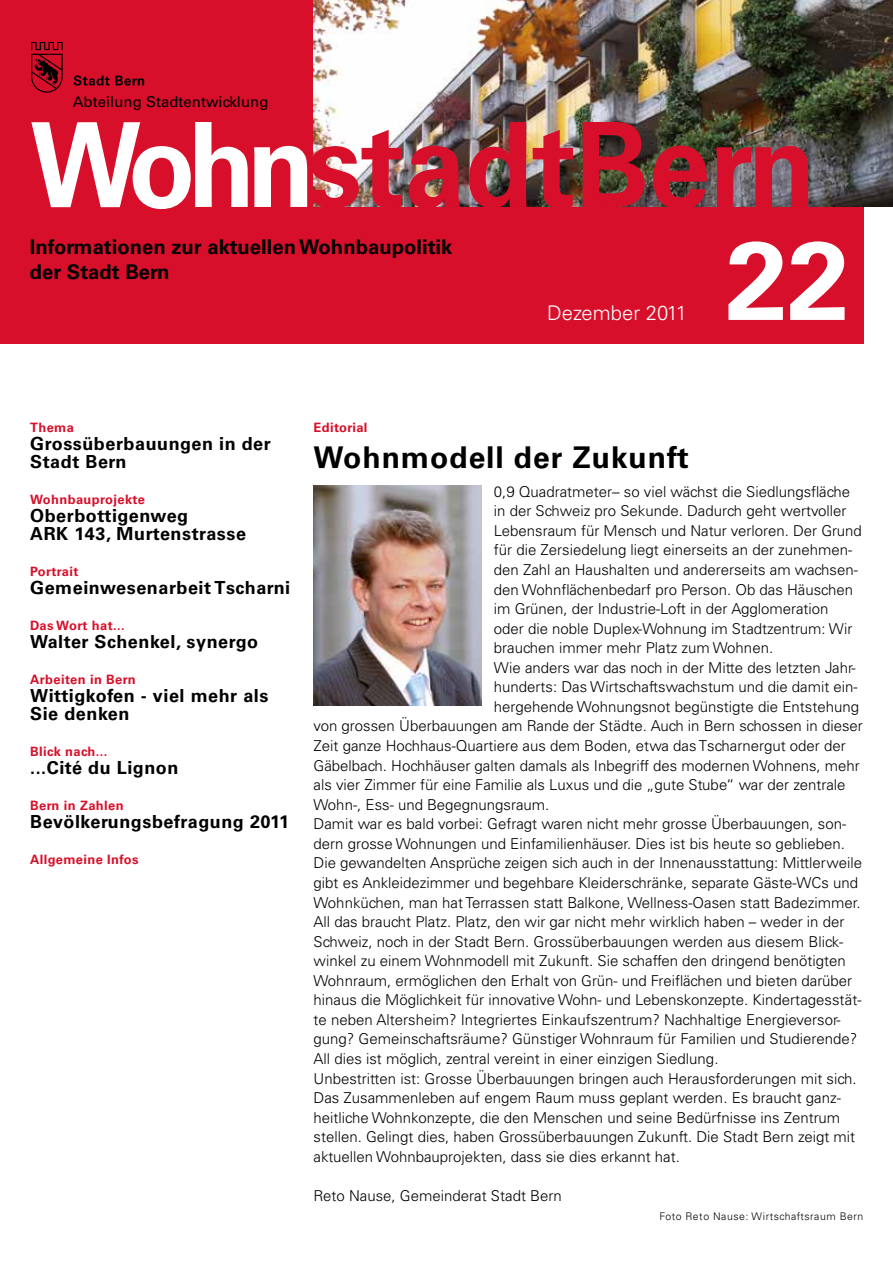
<style>
.page{position:relative;width:893px;height:1263px;background:#fff}
.page>*{position:absolute;margin:0;border:0;box-sizing:border-box;transform-origin:0 0}
.t1{font:700 117.6px "Univers LT Std";letter-spacing:-.005em;color:#d80f2a;scale:.94 1}
.t2{font:700 111px "Univers LT Std";color:#fff}
.t3{font:700 30px "Univers LT Std";letter-spacing:.03em;color:#000}
.t4{font:700 20.25px/24.3px "Univers LT Std";color:#000}
.t5{font:300 20.25px "Univers LT Std";color:#fff}
.t6{font:700 18px/18px "Univers LT Std";letter-spacing:.03em;color:#000}
.t7{font:300 15px "Univers LT Std";color:#000}
.t8{font:15px "Univers LT Std";color:#000}
.t9{font:700 12.9px "Univers LT Std";letter-spacing:.03em;color:#d80f2a}
.t10{font:300 10.5px "Univers LT Std";letter-spacing:.05em;color:#000}
.s1{color:#fff}
</style>
<div class="page">
<div style="left:0;top:0;width:863px;height:343px;background:#d80f2a"></div>
<img style="left:314px;top:0;width:579px;height:207px">
<svg style="left:31px;top:43px;width:32px;height:50px"></svg>
<svg style="left:74px;top:75px;width:70px;height:11px"></svg>
<img style="left:314px;top:486px;width:167px;height:220px">
<p class="t8" style="left:73px;top:93px;width:197px">Abteilung Stadtentwicklung</p>
<h1 class="t1" style="left:30px;top:97px;width:838px"><span class="s1">Wohn</span>stadtBern</h1>
<h3 class="t4" style="left:30px;top:235px;width:424px">Informationen zur aktuellen Wohnbaupolitik der Stadt Bern</h3>
<h3 class="t5" style="left:547px;top:300px;width:141px">Dezember 2011</h3>
<h2 class="t2" style="left:726px;top:216px;width:125px">22</h2>
<p class="t9" style="left:30px;top:420px;width:45px">Thema</p>
<p class="t6" style="left:30px;top:435px;width:242px">Grossüberbauungen in der<br>Stadt Bern</p>
<p class="t9" style="left:30px;top:492px;width:116px">Wohnbauprojekte</p>
<p class="t6" style="left:30px;top:507px;width:217px">Oberbottigenweg<br>ARK 143, Murtenstrasse</p>
<p class="t9" style="left:30px;top:564px;width:50px">Portrait</p>
<p class="t6" style="left:30px;top:579px;width:262px">Gemeinwesenarbeit Tscharni</p>
<p class="t9" style="left:30px;top:618px;width:96px">Das Wort hat...</p>
<p class="t6" style="left:30px;top:633px;width:229px">Walter Schenkel, synergo</p>
<p class="t9" style="left:30px;top:672px;width:107px">Arbeiten in Bern</p>
<p class="t6" style="left:30px;top:687px;width:240px">Wittigkofen - viel mehr als<br>Sie denken</p>
<p class="t9" style="left:30px;top:744px;width:79px">Blick nach...</p>
<p class="t6" style="left:30px;top:759px;width:150px">...Cité du Lignon</p>
<p class="t9" style="left:30px;top:798px;width:95px">Bern in Zahlen</p>
<p class="t6" style="left:30px;top:813px;width:260px">Bevölkerungsbefragung 2011</p>
<p class="t9" style="left:30px;top:852px;width:110px">Allgemeine Infos</p>
<p class="t9" style="left:314px;top:420px;width:55px">Editorial</p>
<h3 class="t3" style="left:314px;top:440px;width:377px">Wohnmodell der Zukunft</h3>
<p class="t7" style="left:494px;top:482px;width:358px">0,9 Quadratmeter– so viel wächst die Siedlungsfläche</p>
<p class="t7" style="left:494px;top:502px;width:354px">in der Schweiz pro Sekunde. Dadurch geht wertvoller</p>
<p class="t7" style="left:494px;top:521px;width:370px">Lebensraum für Mensch und Natur verloren. Der Grund</p>
<p class="t7" style="left:494px;top:541px;width:360px">für die Zersiedelung liegt einerseits an der zunehmen-</p>
<p class="t7" style="left:494px;top:561px;width:366px">den Zahl an Haushalten und andererseits am wachsen-</p>
<p class="t7" style="left:494px;top:580px;width:361px">den Wohnflächenbedarf pro Person. Ob das Häuschen</p>
<p class="t7" style="left:494px;top:600px;width:336px">im Grünen, der Industrie-Loft in der Agglomeration</p>
<p class="t7" style="left:494px;top:619px;width:360px">oder die noble Duplex-Wohnung im Stadtzentrum: Wir</p>
<p class="t7" style="left:494px;top:639px;width:281px">brauchen immer mehr Platz zum Wohnen.</p>
<p class="t7" style="left:494px;top:658px;width:363px">Wie anders war das noch in der Mitte des letzten Jahr-</p>
<p class="t7" style="left:494px;top:678px;width:365px">hunderts: Das Wirtschaftswachstum und die damit ein-</p>
<p class="t7" style="left:494px;top:697px;width:367px">hergehende Wohnungsnot begünstigte die Entstehung</p>
<p class="t7" style="left:314px;top:717px;width:551px">von grossen Überbauungen am Rande der Städte. Auch in Bern schossen in dieser</p>
<p class="t7" style="left:314px;top:737px;width:534px">Zeit ganze Hochhaus-Quartiere aus dem Boden, etwa das Tscharnergut oder der</p>
<p class="t7" style="left:314px;top:756px;width:548px">Gäbelbach. Hochhäuser galten damals als Inbegriff des modernen Wohnens, mehr</p>
<p class="t7" style="left:314px;top:776px;width:534px">als vier Zimmer für eine Familie als Luxus und die „gute Stube“ war der zentrale</p>
<p class="t7" style="left:314px;top:795px;width:237px">Wohn-, Ess- und Begegnungsraum.</p>
<p class="t7" style="left:314px;top:815px;width:534px">Damit war es bald vorbei: Gefragt waren nicht mehr grosse Überbauungen, son-</p>
<p class="t7" style="left:314px;top:834px;width:533px">dern grosse Wohnungen und Einfamilienhäuser. Dies ist bis heute so geblieben.</p>
<p class="t7" style="left:314px;top:854px;width:550px">Die gewandelten Ansprüche zeigen sich auch in der Innenausstattung: Mittlerweile</p>
<p class="t7" style="left:314px;top:873px;width:546px">gibt es Ankleidezimmer und begehbare Kleiderschränke, separate Gäste-WCs und</p>
<p class="t7" style="left:314px;top:893px;width:549px">Wohnküchen, man hat Terrassen statt Balkone, Wellness-Oasen statt Badezimmer.</p>
<p class="t7" style="left:314px;top:913px;width:532px">All das braucht Platz. Platz, den wir gar nicht mehr wirklich haben – weder in der</p>
<p class="t7" style="left:314px;top:932px;width:531px">Schweiz, noch in der Stadt Bern. Grossüberbauungen werden aus diesem Blick-</p>
<p class="t7" style="left:314px;top:952px;width:534px">winkel zu einem Wohnmodell mit Zukunft. Sie schaffen den dringend benötigten</p>
<p class="t7" style="left:314px;top:971px;width:540px">Wohnraum, ermöglichen den Erhalt von Grün- und Freiflächen und bieten darüber</p>
<p class="t7" style="left:314px;top:991px;width:549px">hinaus die Möglichkeit für innovative Wohn- und Lebenskonzepte. Kindertagesstät-</p>
<p class="t7" style="left:314px;top:1010px;width:529px">te neben Altersheim? Integriertes Einkaufszentrum? Nachhaltige Energieversor-</p>
<p class="t7" style="left:314px;top:1030px;width:545px">gung? Gemeinschaftsräume? Günstiger Wohnraum für Familien und Studierende?</p>
<p class="t7" style="left:314px;top:1050px;width:406px">All dies ist möglich, zentral vereint in einer einzigen Siedlung.</p>
<p class="t7" style="left:314px;top:1069px;width:545px">Unbestritten ist: Grosse Überbauungen bringen auch Herausforderungen mit sich.</p>
<p class="t7" style="left:314px;top:1089px;width:529px">Das Zusammenleben auf engem Raum muss geplant werden. Es braucht ganz-</p>
<p class="t7" style="left:314px;top:1108px;width:528px">heitliche Wohnkonzepte, die den Menschen und seine Bedürfnisse ins Zentrum</p>
<p class="t7" style="left:314px;top:1128px;width:543px">stellen. Gelingt dies, haben Grossüberbauungen Zukunft. Die Stadt Bern zeigt mit</p>
<p class="t7" style="left:314px;top:1147px;width:368px">aktuellen Wohnbauprojekten, dass sie dies erkannt hat.</p>
<p class="t7" style="left:314px;top:1186px;width:250px">Reto Nause, Gemeinderat Stadt Bern</p>
<p class="t10" style="left:659px;top:1210px;width:205px">Foto Reto Nause: Wirtschaftsraum Bern</p>
</div>
